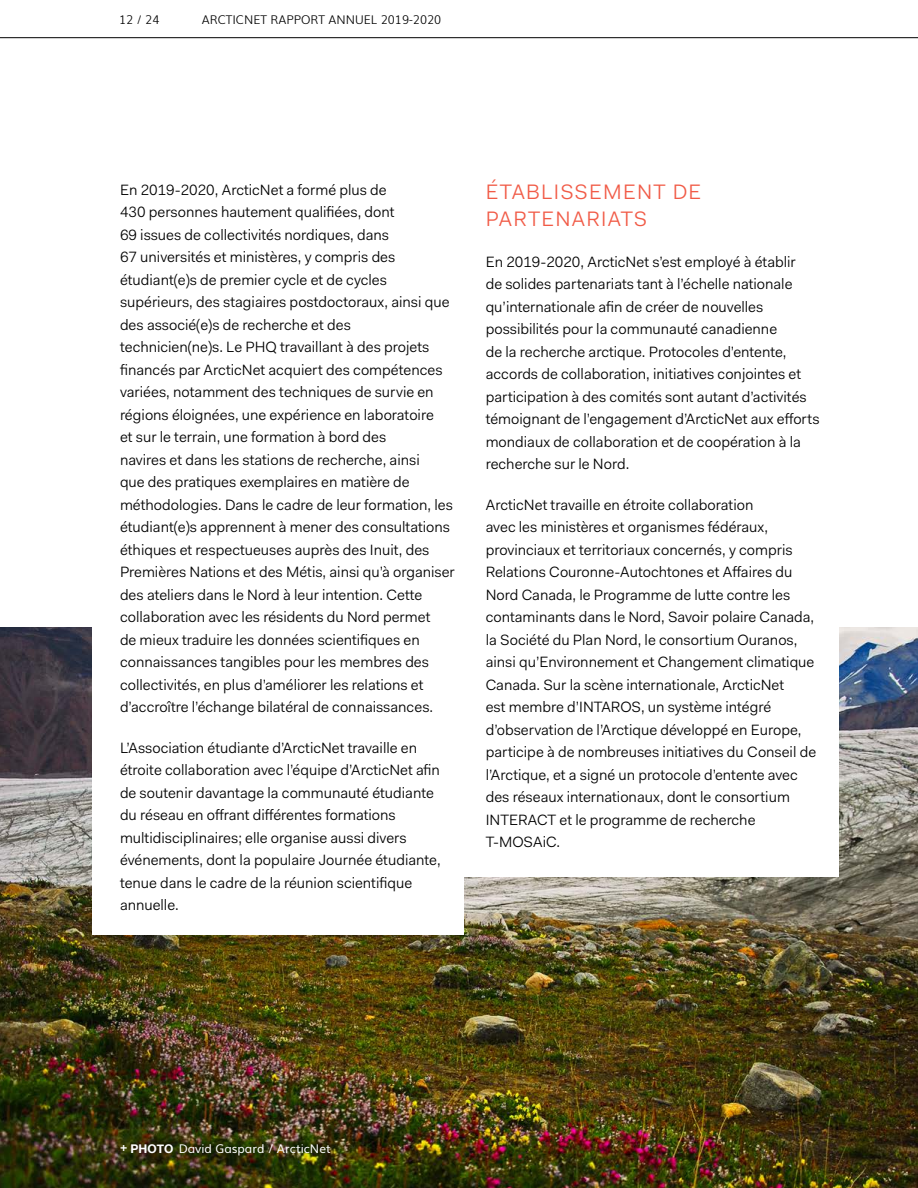
<style>
.page{position:relative;width:918px;height:1188px;background:#fff}
.page>*{position:absolute;margin:0;border:0;box-sizing:border-box;transform-origin:0 0}
.t1{font:21px/27px "Fakt Pro Blond";letter-spacing:.06em;color:#f15b47}
.t2{font:15px/22.5px "Fakt Pro Blond";color:#000}
.t3{font:300 12px "Muli";color:#000}
.t4{font:12px "Muli";color:#fff}
.s1{font-family:"Helvetica Neue";font-weight:700}
</style>
<div class="page">
<hr style="left:0;top:37px;width:918px;height:1px;background:#000">
<img style="left:0;top:627px;width:918px;height:561px">
<div style="left:113px;top:1136px;width:225px;height:26px;background:#000;opacity:.75"></div>
<div style="left:92px;top:621px;width:372px;height:313px;background:#fff"></div>
<div style="left:459px;top:621px;width:379px;height:256px;background:#fff"></div>
<p class="t3" style="left:119px;top:10px;width:42px">12 / 24</p>
<p class="t3" style="left:202px;top:10px;width:241px">ARCTICNET RAPPORT ANNUEL 2019-2020</p>
<p class="t2" style="left:120px;top:178px;width:336px">En 2019-2020, ArcticNet a formé plus de<br>430 personnes hautement qualifiées, dont<br>69 issues de collectivités nordiques, dans<br>67 universités et ministères, y compris des étudiant(e)s de premier cycle et de cycles supérieurs, des stagiaires postdoctoraux, ainsi que des associé(e)s de recherche et des technicien(ne)s. Le PHQ travaillant à des projets financés par ArcticNet acquiert des compétences variées, notamment des techniques de survie en régions éloignées, une expérience en laboratoire<br>et sur le terrain, une formation à bord des<br>navires et dans les stations de recherche, ainsi<br>que des pratiques exemplaires en matière de méthodologies. Dans le cadre de leur formation, les étudiant(e)s apprennent à mener des consultations éthiques et respectueuses auprès des Inuit, des Premières Nations et des Métis, ainsi qu’à organiser des ateliers dans le Nord à leur intention. Cette collaboration avec les résidents du Nord permet<br>de mieux traduire les données scientifiques en connaissances tangibles pour les membres des collectivités, en plus d’améliorer les relations et d’accroître l’échange bilatéral de connaissances.</p>
<p class="t2" style="left:120px;top:736px;width:322px">L’Association étudiante d’ArcticNet travaille en étroite collaboration avec l’équipe d’ArcticNet afin de soutenir davantage la communauté étudiante du réseau en offrant différentes formations multidisciplinaires; elle organise aussi divers événements, dont la populaire Journée étudiante, tenue dans le cadre de la réunion scientifique annuelle.</p>
<h1 class="t1" style="left:486px;top:178px;width:217px">ÉTABLISSEMENT DE<br>PARTENARIATS</h1>
<p class="t2" style="left:486px;top:250px;width:335px">En 2019-2020, ArcticNet s’est employé à établir<br>de solides partenariats tant à l’échelle nationale qu’internationale afin de créer de nouvelles possibilités pour la communauté canadienne<br>de la recherche arctique. Protocoles d’entente, accords de collaboration, initiatives conjointes et participation à des comités sont autant d’activités témoignant de l’engagement d’ArcticNet aux efforts mondiaux de collaboration et de coopération à la recherche sur le Nord.</p>
<p class="t2" style="left:486px;top:493px;width:332px">ArcticNet travaille en étroite collaboration<br>avec les ministères et organismes fédéraux, provinciaux et territoriaux concernés, y compris Relations Couronne-Autochtones et Affaires du Nord Canada, le Programme de lutte contre les contaminants dans le Nord, Savoir polaire Canada, la Société du Plan Nord, le consortium Ouranos, ainsi qu’Environnement et Changement climatique Canada. Sur la scène internationale, ArcticNet<br>est membre d’INTAROS, un système intégré d’observation de l’Arctique développé en Europe, participe à de nombreuses initiatives du Conseil de l’Arctique, et a signé un protocole d’entente avec des réseaux internationaux, dont le consortium INTERACT et le programme de recherche T-MOSAiC.</p>
<p class="t4" style="left:120px;top:1139px;width:212px"><span class="s1">+ PHOTO</span> David Gaspard / ArcticNet</p>
</div>
